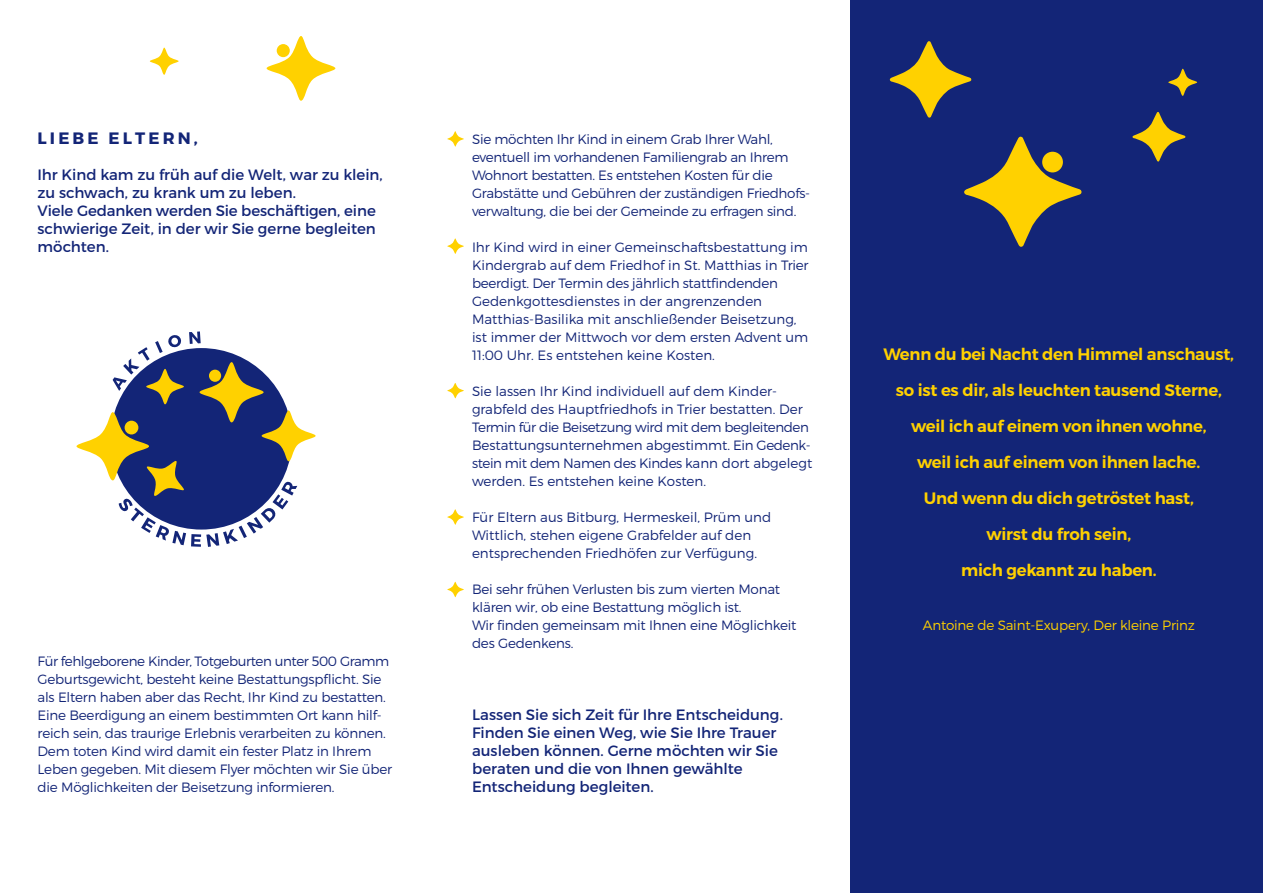
<style>
.page{position:relative;width:1263px;height:893px;background:#fff}
.page>*{position:absolute;margin:0;border:0;box-sizing:border-box;transform-origin:0 0}
.t1{font:600 16.5px/36px "Montserrat";letter-spacing:-.015em;color:#ffd100;text-align:center}
.t2{font:700 16.5px "Montserrat";letter-spacing:.19em;color:#132577}
.t3{font:15px/18px "Montserrat";letter-spacing:-.005em;color:#132577}
.t4{font:300 13.5px/18px "Montserrat";letter-spacing:-.015em;color:#132577}
.t5{font:300 13.5px "Montserrat";letter-spacing:-.015em;color:#ffd100}
</style>
<div class="page">
<div style="left:850px;top:0;width:413px;height:893px;background:#132577"></div>
<svg style="left:447px;top:131px;width:17px;height:16px"></svg>
<svg style="left:447px;top:509px;width:17px;height:16px"></svg>
<svg style="left:447px;top:582px;width:17px;height:15px"></svg>
<svg style="left:447px;top:383px;width:17px;height:15px"></svg>
<svg style="left:447px;top:238px;width:17px;height:16px"></svg>
<svg style="left:150px;top:48px;width:29px;height:27px"></svg>
<svg style="left:267px;top:36px;width:68px;height:65px"></svg>
<div style="left:277px;top:44px;width:13px;height:13px;background:#ffd100;border-radius:50%"></div>
<svg style="left:964px;top:137px;width:117px;height:110px"></svg>
<div style="left:1042px;top:152px;width:21px;height:20px;background:#ffd100;border-radius:50%"></div>
<svg style="left:890px;top:41px;width:81px;height:77px"></svg>
<svg style="left:1132px;top:112px;width:53px;height:50px"></svg>
<svg style="left:1168px;top:69px;width:29px;height:27px"></svg>
<svg style="left:77px;top:331px;width:239px;height:216px"></svg>
<p class="t2" style="left:38px;top:128px;width:162px">LI EBE EL TERN,</p>
<p class="t3" style="left:38px;top:166px;width:347px">Ihr Kind kam zu früh auf die Welt, war zu klein, zu schwach, zu krank um zu leben.<br>Viele Gedanken werden Sie beschäftigen, eine schwierige Zeit, in der wir Sie gerne begleiten möchten.</p>
<p class="t4" style="left:38px;top:652px;width:356px">Für fehlgeborene Kinder, Totgeburten unter 500 Gramm Geburtsgewicht, besteht keine Bestattungspflicht. Sie als Eltern haben aber das Recht, Ihr Kind zu bestatten.<br>Eine Beerdigung an einem bestimmten Ort kann hilf&shy;reich sein, das traurige Erlebnis verarbeiten zu können.<br>Dem toten Kind wird damit ein fester Platz in Ihrem Leben gegeben. Mit diesem Flyer möchten wir Sie über die Möglichkeiten der Beisetzung informieren.</p>
<p class="t4" style="left:472px;top:130px;width:340px">Sie möchten Ihr Kind in einem Grab Ihrer Wahl, eventuell im vorhandenen Familiengrab an Ihrem Wohnort bestatten. Es entstehen Kosten für die Grabstätte und Gebühren der zuständigen Friedhofs&shy;verwaltung, die bei der Gemeinde zu erfragen sind.</p>
<p class="t4" style="left:472px;top:238px;width:338px">Ihr Kind wird in einer Gemeinschaftsbestattung im Kindergrab auf dem Friedhof in St. Matthias in Trier beerdigt. Der Termin des jährlich stattfindenden Gedenkgottesdienstes in der angrenzenden Matthias-Basilika mit anschließender Beisetzung, ist immer der Mittwoch vor dem ersten Advent um 11:00 Uhr. Es entstehen keine Kosten.</p>
<p class="t4" style="left:472px;top:382px;width:342px">Sie lassen Ihr Kind individuell auf dem Kinder&shy;grabfeld des Hauptfriedhofs in Trier bestatten. Der Termin für die Beisetzung wird mit dem begleitenden Bestattungsunternehmen abgestimmt. Ein Gedenk&shy;stein mit dem Namen des Kindes kann dort abgelegt werden. Es entstehen keine Kosten.</p>
<p class="t4" style="left:472px;top:508px;width:301px">Für Eltern aus Bitburg, Hermeskeil, Prüm und<br>Wittlich, stehen eigene Grabfelder auf den entsprechenden Friedhöfen zur Verfügung.</p>
<p class="t4" style="left:472px;top:580px;width:326px">Bei sehr frühen Verlusten bis zum vierten Monat klären wir, ob eine Bestattung möglich ist.<br>Wir finden gemeinsam mit Ihnen eine Möglichkeit des Gedenkens.</p>
<p class="t3" style="left:472px;top:706px;width:312px">Lassen Sie sich Zeit für Ihre Entscheidung.<br>Finden Sie einen Weg, wie Sie Ihre Trauer ausleben können. Gerne möchten wir Sie beraten und die von Ihnen gewählte Entscheidung begleiten.</p>
<p class="t1" style="left:884px;top:336px;width:352px">Wenn du bei Nacht den Himmel anschaust, so ist es dir, als leuchten tausend Sterne, weil ich auf einem von ihnen wohne,<br>weil ich auf einem von ihnen lache.<br>Und wenn du dich getröstet hast,<br>wirst du froh sein,<br>mich gekannt zu haben.</p>
<p class="t5" style="left:923px;top:617px;width:273px">Antoine de Saint-Exupery, Der kleine Prinz</p>
</div>
